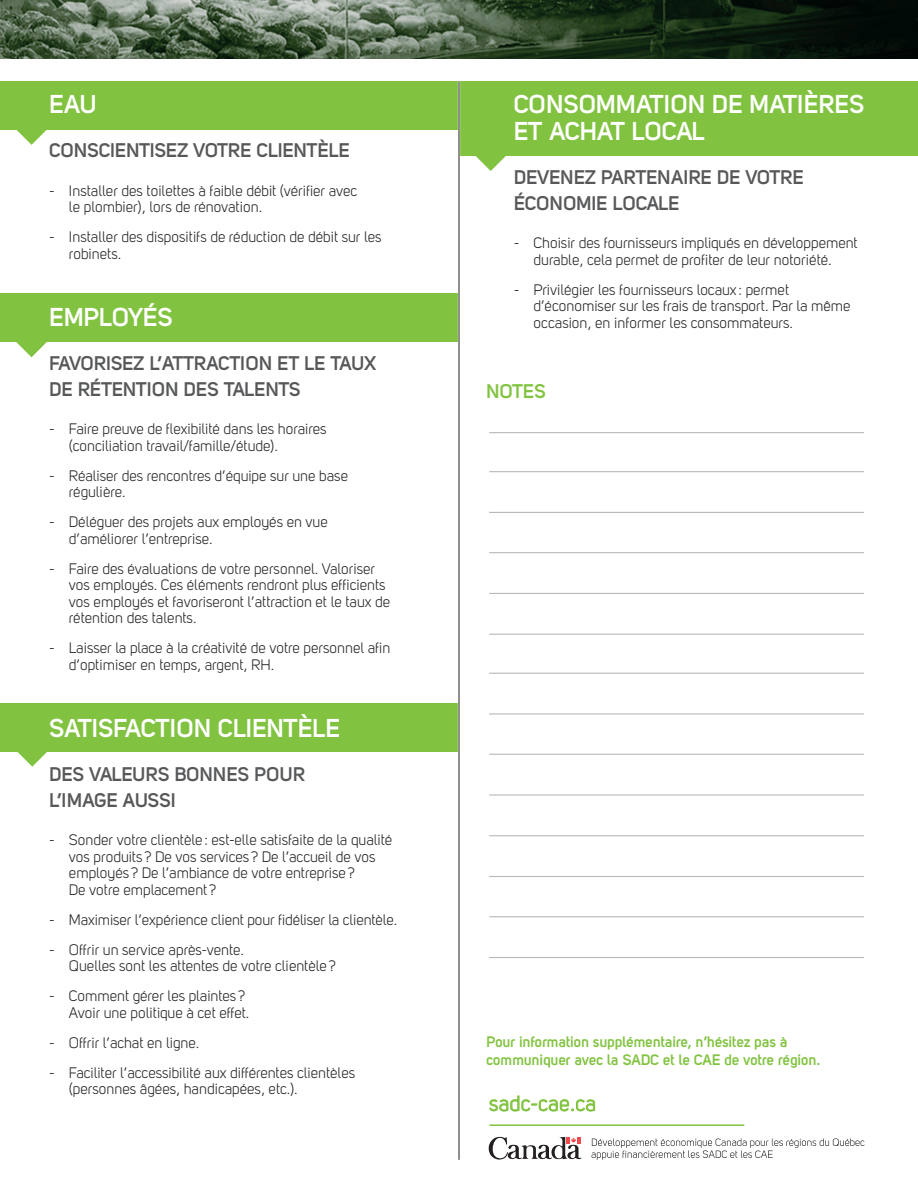
<style>
.page{position:relative;width:918px;height:1188px;background:#fff}
.page>*{position:absolute;margin:0;border:0;box-sizing:border-box;transform-origin:0 0}
.t1{font:700 25.5px/27px "Uni Sans Semi";color:#fff}
.t2{font:21px "Uni Sans Book";letter-spacing:.025em;color:#81c340}
.t3{font:700 19.5px/25.5px "Uni Sans Semi";color:#57585a}
.t4{font:700 19.5px "Uni Sans Semi";color:#81c340}
.t5{font:15px/16.5px "Uni Sans Book";color:#231f20}
.t6{font:700 15px/18px "Uni Sans Semi";color:#81c340}
</style>
<div class="page">
<div style="left:0;top:703px;width:459px;height:49px;background:#81c340"></div>
<svg style="left:17px;top:752px;width:30px;height:15px"></svg>
<div style="left:459px;top:81px;width:459px;height:75px;background:#81c340"></div>
<svg style="left:475px;top:156px;width:31px;height:15px"></svg>
<div style="left:0;top:81px;width:459px;height:49px;background:#81c340"></div>
<svg style="left:17px;top:130px;width:30px;height:15px"></svg>
<div style="left:0;top:294px;width:459px;height:48px;background:#81c340"></div>
<svg style="left:16px;top:342px;width:31px;height:15px"></svg>
<img style="left:0;top:0;width:918px;height:58px">
<svg style="left:489px;top:1095px;width:106px;height:17px"></svg>
<hr style="left:489px;top:1124px;width:255px;height:2px;background:#81c340">
<hr style="left:458px;top:78px;width:2px;height:942px;background:#fff">
<hr style="left:459px;top:81px;width:1px;height:1079px;background:#231f20">
<svg style="left:489px;top:1136px;width:93px;height:24px"></svg>
<svg style="left:591px;top:1138px;width:274px;height:22px"></svg>
<hr style="left:489px;top:552px;width:375px;height:1px;background:#b8b9bc">
<hr style="left:489px;top:754px;width:375px;height:1px;background:#b8b9bc">
<hr style="left:489px;top:916px;width:375px;height:1px;background:#b8b9bc">
<hr style="left:489px;top:471px;width:375px;height:1px;background:#b8b9bc">
<hr style="left:489px;top:673px;width:375px;height:1px;background:#b8b9bc">
<hr style="left:489px;top:835px;width:375px;height:1px;background:#b8b9bc">
<hr style="left:489px;top:593px;width:375px;height:1px;background:#b8b9bc">
<hr style="left:489px;top:794px;width:375px;height:2px;background:#b8b9bc">
<hr style="left:489px;top:957px;width:375px;height:1px;background:#b8b9bc">
<hr style="left:489px;top:512px;width:375px;height:1px;background:#b8b9bc">
<hr style="left:489px;top:713px;width:375px;height:2px;background:#b8b9bc">
<hr style="left:489px;top:876px;width:375px;height:1px;background:#b8b9bc">
<hr style="left:489px;top:432px;width:375px;height:1px;background:#b8b9bc">
<hr style="left:489px;top:634px;width:375px;height:1px;background:#b8b9bc">
<h1 class="t1" style="left:49px;top:90px;width:49px">EAU</h1>
<h3 class="t3" style="left:49px;top:138px;width:302px">CONSCIENTISEZ VOTRE CLIENTÈLE</h3>
<p class="t5" style="left:69px;top:182px;width:290px;text-indent:-20px">- Installer des toilettes à faible débit (vérifier avec le plombier), lors de rénovation.</p>
<p class="t5" style="left:69px;top:229px;width:314px;text-indent:-20px">- Installer des dispositifs de réduction de débit sur les robinets.</p>
<h1 class="t1" style="left:49px;top:303px;width:125px">EMPLOYÉS</h1>
<h3 class="t3" style="left:49px;top:351px;width:328px">FAVORISEZ L’ATTRACTION ET LE TAUX<br>DE RÉTENTION DES TALENTS</h3>
<p class="t5" style="left:69px;top:421px;width:259px;text-indent:-20px">- Faire preuve de flexibilité dans les horaires (conciliation travail/famille/étude).</p>
<p class="t5" style="left:69px;top:467px;width:281px;text-indent:-20px">- Réaliser des rencontres d’équipe sur une base régulière.</p>
<p class="t5" style="left:69px;top:514px;width:260px;text-indent:-20px">- Déléguer des projets aux employés en vue d’améliorer l’entreprise.</p>
<p class="t5" style="left:69px;top:560px;width:323px;text-indent:-20px">- Faire des évaluations de votre personnel. Valoriser vos employés. Ces éléments rendront plus efficients vos employés et favoriseront l’attraction et le taux de rétention des talents.</p>
<p class="t5" style="left:69px;top:640px;width:323px;text-indent:-20px">- Laisser la place à la créativité de votre personnel afin d’optimiser en temps, argent, RH.</p>
<h1 class="t1" style="left:49px;top:714px;width:292px">SATISFACTION CLIENTÈLE</h1>
<h3 class="t3" style="left:49px;top:762px;width:257px">DES VALEURS BONNES POUR<br>L’IMAGE AUSSI</h3>
<p class="t5" style="left:69px;top:832px;width:325px;text-indent:-19px">- Sonder votre clientèle : est-elle satisfaite de la qualité vos produits ? De vos services ? De l’accueil de vos employés ? De l’ambiance de votre entreprise ?<br>De votre emplacement ?</p>
<p class="t5" style="left:49px;top:911px;width:349px">- Maximiser l’expérience client pour fidéliser la clientèle.</p>
<p class="t5" style="left:69px;top:941px;width:268px;text-indent:-20px">- Offrir un service après-vente.<br>Quelles sont les attentes de votre clientèle ?</p>
<p class="t5" style="left:49px;top:988px;width:201px;text-align:right">- Comment gérer les plaintes ?<br>Avoir une politique à cet effet.</p>
<p class="t5" style="left:49px;top:1034px;width:151px">- Offrir l’achat en ligne.</p>
<p class="t5" style="left:69px;top:1064px;width:288px;text-indent:-20px">- Faciliter l’accessibilité aux différentes clientèles (personnes âgées, handicapées, etc.).</p>
<h1 class="t1" style="left:514px;top:90px;width:352px">CONSOMMATION DE MATIÈRES<br>ET ACHAT LOCAL</h1>
<h3 class="t3" style="left:514px;top:165px;width:291px">DEVENEZ PARTENAIRE DE VOTRE<br>ÉCONOMIE LOCALE</h3>
<p class="t5" style="left:514px;top:235px;width:345px;text-align:center">- Choisir des fournisseurs impliqués en développement durable, cela permet de profiter de leur notoriété.</p>
<p class="t5" style="left:534px;top:281px;width:319px;text-indent:-20px">- Privilégier les fournisseurs locaux : permet d’économiser sur les frais de transport. Par la même occasion, en informer les consommateurs.</p>
<h3 class="t4" style="left:487px;top:380px;width:61px">NOTES</h3>
<p class="t6" style="left:487px;top:1032px;width:335px">Pour information supplémentaire, n’hésitez pas à communiquer avec la SADC et le CAE de votre région.</p>
<h2 class="t2" style="left:489px;top:1091px;width:108px">sadc-cae.ca</h2>
</div>
